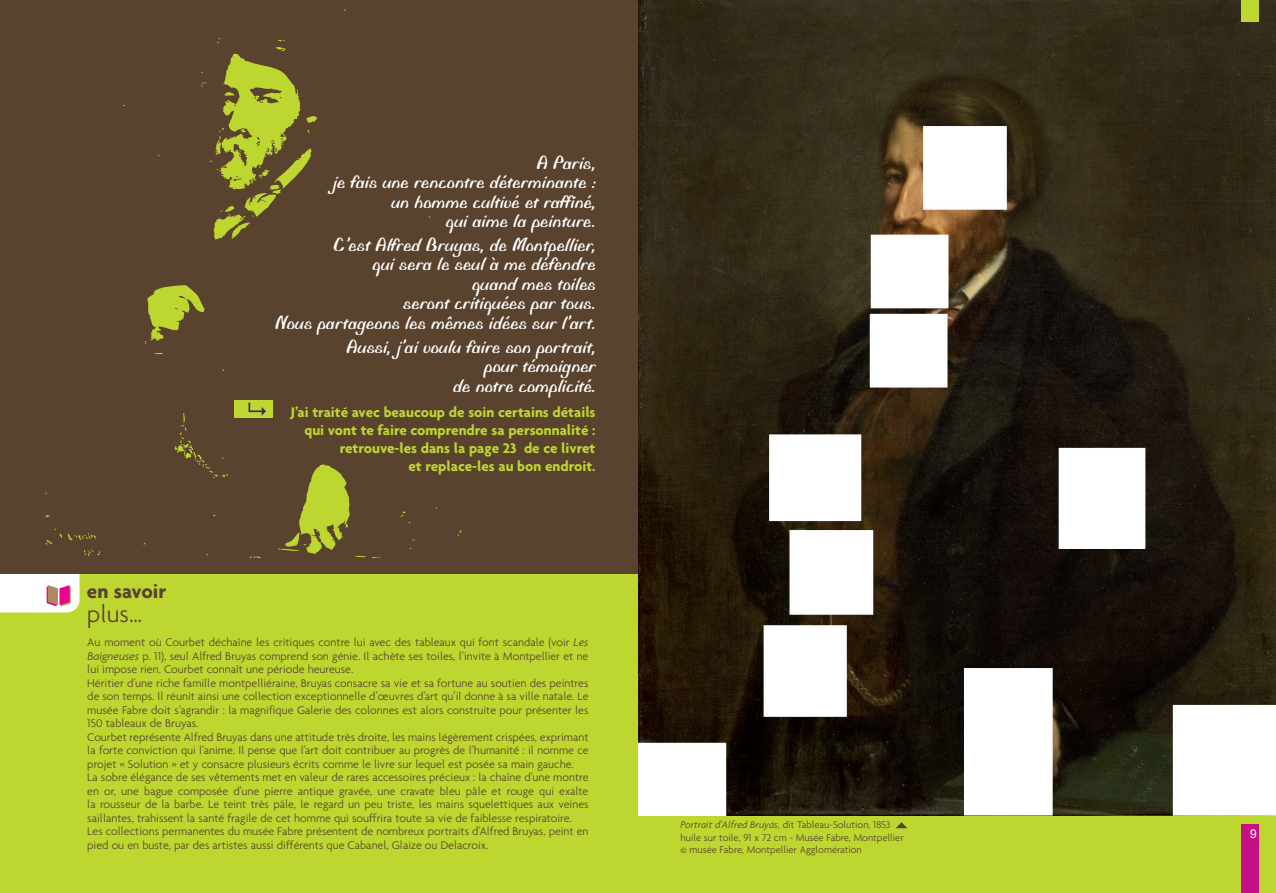
<style>
.page{position:relative;width:1276px;height:893px;background:#fff}
.page>*{position:absolute;margin:0;border:0;box-sizing:border-box;transform-origin:0 0}
.t1{font:300 25.5px "Agenda";color:#59422e}
.t2{font:700 21px "Agenda";color:#59422e}
.t3{font:20.25px/19.5px "Biffo";color:#fff;text-align:right}
.t4{font:700 15px/18px "Agenda";color:#bed630;text-align:right}
.t5{font:300 12px/13.5px "Agenda";color:#59422e}
.t6{font:12px "Arial";color:#fff}
.t7{font:300 10.5px/12.6px "Agenda";color:#59422e}
.s1{font-style:italic}
</style>
<div class="page">
<div style="left:0;top:482px;width:1276px;height:411px;background:#bed630"></div>
<div style="left:1242px;top:825px;width:17px;height:68px;background:#c51088"></div>
<img style="left:638px;top:0;width:638px;height:815px">
<svg style="left:0;top:574px;width:80px;height:38px;background:#f7e5e9"></svg>
<div style="left:0;top:0;width:638px;height:574px;background:#59422e"></div>
<svg style="left:45px;top:9px;width:441px;height:550px"></svg>
<div style="left:235px;top:400px;width:38px;height:17px;background:#bed630"></div>
<svg style="left:248px;top:402px;width:18px;height:14px"></svg>
<svg style="left:896px;top:822px;width:11px;height:6px"></svg>
<div style="left:1242px;top:0;width:17px;height:21px;background:#bed630"></div>
<h2 class="t2" style="left:87px;top:578px;width:81px">en savoir</h2>
<h1 class="t1" style="left:87px;top:598px;width:57px">plus…</h1>
<h3 class="t3" style="left:332px;top:155px;width:265px">A Paris,<br>je fais une rencontre déterminante : un homme cultivé et raffiné,<br>qui aime la peinture.</h3>
<h3 class="t3" style="left:275px;top:237px;width:322px">C’est Alfred Bruyas, de Montpellier,<br>qui sera le seul à me défendre<br>quand mes toiles<br>seront critiquées par tous.<br>Nous partageons les mêmes idées sur l’art.</h3>
<h3 class="t3" style="left:346px;top:339px;width:251px">Aussi, j’ai voulu faire son portrait, pour témoigner<br>de notre complicité.</h3>
<p class="t4" style="left:290px;top:402px;width:306px">J’ai traité avec beaucoup de soin certains détails qui vont te faire comprendre sa personnalité : retrouve-les dans la page 23 de ce livret<br>et replace-les au bon endroit.</p>
<p class="t5" style="left:87px;top:635px;width:503px">Au moment où Courbet déchaîne les critiques contre lui avec des tableaux qui font scandale (voir <span class="s1">Les Baigneuses</span> p. 11), seul Alfred Bruyas comprend son génie. Il achète ses toiles, l’invite à Montpellier et ne lui impose rien. Courbet connaît une période heureuse.<br>Héritier d’une riche famille montpelliéraine, Bruyas consacre sa vie et sa fortune au soutien des peintres de son temps. Il réunit ainsi une collection exceptionnelle d’œuvres d’art qu’il donne à sa ville natale. Le musée Fabre doit s’agrandir : la magnifique Galerie des colonnes est alors construite pour présenter les 150 tableaux de Bruyas.<br>Courbet représente Alfred Bruyas dans une attitude très droite, les mains légèrement crispées, exprimant la forte conviction qui l’anime. Il pense que l’art doit contribuer au progrès de l’humanité : il nomme ce projet « Solution » et y consacre plusieurs écrits comme le livre sur lequel est posée sa main gauche.<br>La sobre élégance de ses vêtements met en valeur de rares accessoires précieux : la chaîne d’une montre en or, une bague composée d’une pierre antique gravée, une cravate bleu pâle et rouge qui exalte la rousseur de la barbe. Le teint très pâle, le regard un peu triste, les mains squelettiques aux veines saillantes, trahissent la santé fragile de cet homme qui souffrira toute sa vie de faiblesse respiratoire.<br>Les collections permanentes du musée Fabre présentent de nombreux portraits d’Alfred Bruyas, peint en pied ou en buste, par des artistes aussi différents que Cabanel, Glaize ou Delacroix.</p>
<p class="t7" style="left:680px;top:818px;width:225px"><span class="s1">Portrait d'Alfred Bruyas,</span> dit Tableau-Solution, 1853 huile sur toile, 91 x 72 cm - Musée Fabre, Montpellier © musée Fabre, Montpellier Agglomération</p>
<p class="t6" style="left:1250px;top:827px;width:8px">9</p>
</div>
